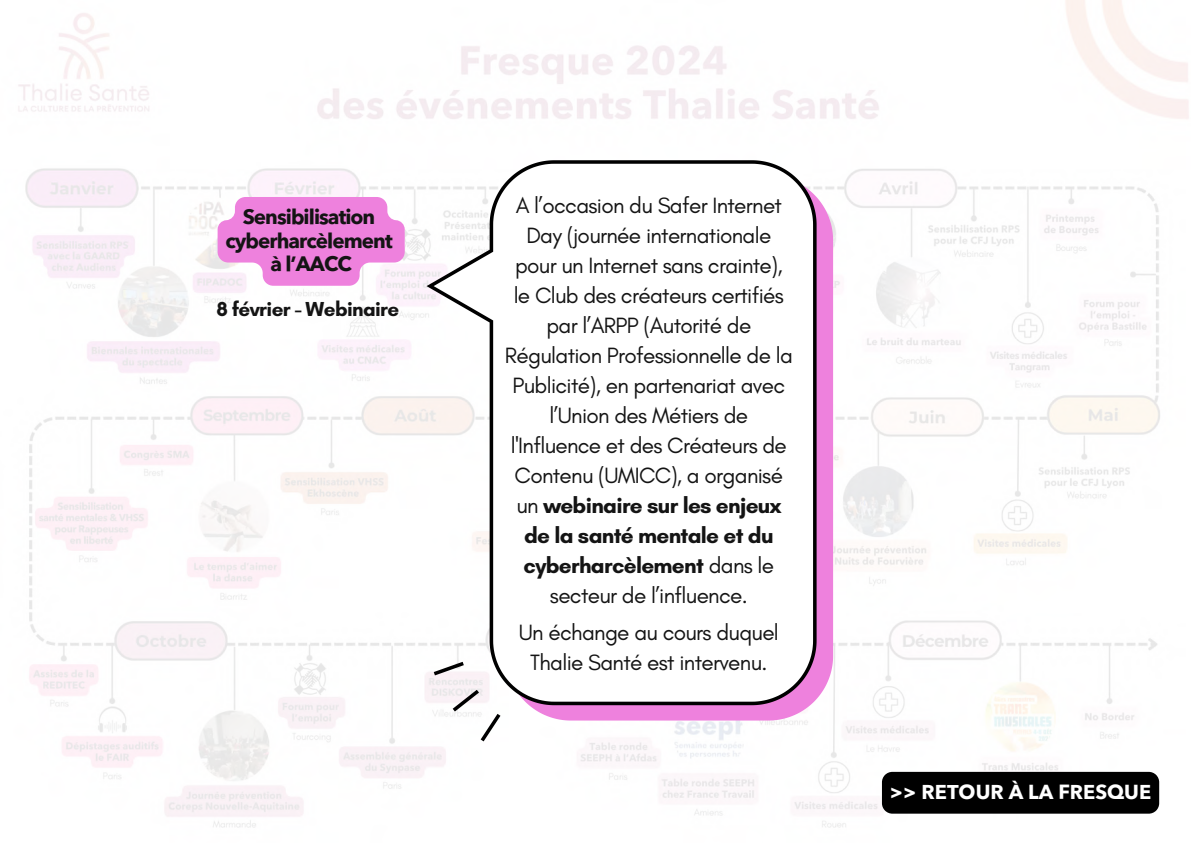
<style>
.page{position:relative;width:1191px;height:843px;background:#fff}
.page>*{position:absolute;margin:0;border:0;box-sizing:border-box;transform-origin:0 0}
.t1{font:22.5px/30px "Glacial Indifference";letter-spacing:-.03em;color:#141414;text-align:center}
.t2{font:700 20.6px/23.2px "Avenir Next Arabic";letter-spacing:-.045em;color:#141414;text-align:center}
.t3{font:700 20.6px "Glacial Indifference";letter-spacing:-.03em;color:#141414}
.t4{font:700 20px "Avenir Next Arabic";color:#fff}
.s1{font-weight:700}
</style>
<div class="page">
<img style="left:18px;top:0;width:1171px;height:828px">
<div style="left:881px;top:771px;width:277px;height:42px;background:#000"></div>
<svg style="left:217px;top:197px;width:187px;height:89px;background:#f096e2"></svg>
<svg style="left:506px;top:175px;width:327px;height:545px;background:#ea8fdc"></svg>
<svg style="left:426px;top:160px;width:390px;height:545px"></svg>
<svg style="left:452px;top:689px;width:48px;height:52px"></svg>
<svg style="left:433px;top:661px;width:31px;height:14px"></svg>
<p class="t2" style="left:225px;top:205px;width:169px">Sensibilisation cyberharcèlement à l’AACC</p>
<h1 class="t3" style="left:216px;top:296px;width:184px">8 février - Webinaire</h1>
<p class="t1" style="left:505px;top:189px;width:289px">A l’occasion du Safer Internet<br>Day (journée internationale pour un Internet sans crainte), le Club des créateurs certifiés par l’ARPP (Autorité de<br>Régulation Professionnelle de la<br>Publicité), en partenariat avec l’Union des Métiers de l'Influence et des Créateurs de<br>Contenu (UMICC), a organisé un <span class="s1">webinaire sur les enjeux de la santé mentale et du cyberharcèlement</span> dans le secteur de l’influence.</p>
<p class="t1" style="left:519px;top:616px;width:261px">Un échange au cours duquel<br>Thalie Santé est intervenu.</p>
<p class="t4" style="left:889px;top:780px;width:263px">&gt;&gt; RETOUR À LA FRESQUE</p>
</div>
